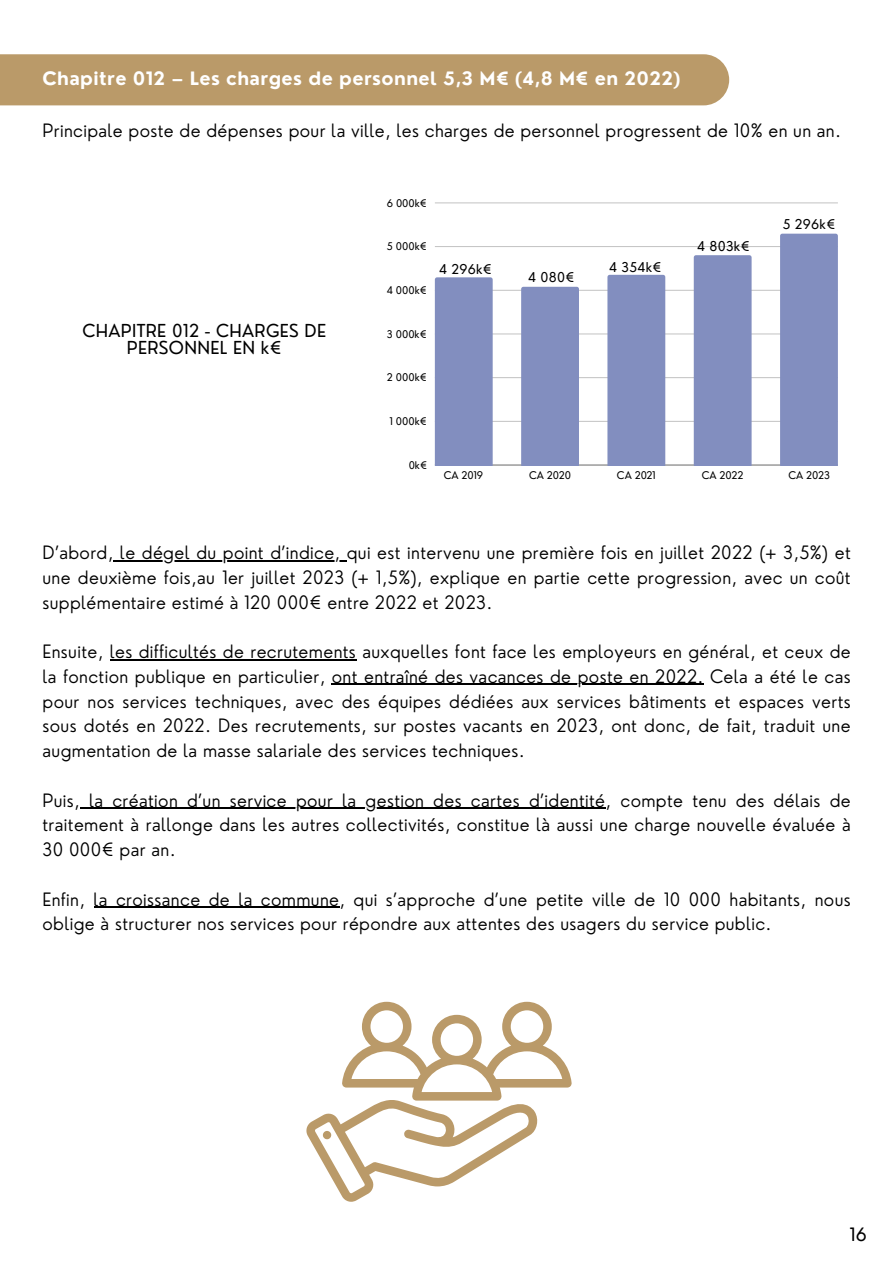
<style>
.page{position:relative;width:894px;height:1264px;background:#fff}
.page>*{position:absolute;margin:0;border:0;box-sizing:border-box;transform-origin:0 0}
.t1{font:300 18px/24.8px "Nourd";letter-spacing:.02em;color:#000}
.t2{font:700 18px "Nourd";letter-spacing:.02em;color:#fff}
.t3{font:18px "Nourd";color:#000}
.t4{font:17.4px/17.4px "Nourd";letter-spacing:.02em;color:#000;text-align:center}
.t5{font:13.2px "Nourd";letter-spacing:.02em;color:#000}
.t6{font:10.35px "Nourd";color:#000}
</style>
<div class="page">
<div style="left:0;top:54px;width:729px;height:51px;background:#ba9a69"></div>
<hr style="left:434px;top:421px;width:403px;height:1px;background:#000">
<hr style="left:434px;top:377px;width:403px;height:1px;background:#000">
<hr style="left:434px;top:334px;width:403px;height:1px;background:#000">
<hr style="left:434px;top:290px;width:403px;height:1px;background:#000">
<hr style="left:434px;top:246px;width:403px;height:1px;background:#000">
<hr style="left:434px;top:203px;width:403px;height:1px;background:#000">
<hr style="left:434px;top:465px;width:403px;height:1px;background:#000">
<div style="left:434px;top:277px;width:58px;height:188px;background:#828ebf"></div>
<div style="left:521px;top:287px;width:58px;height:178px;background:#828ebf"></div>
<div style="left:607px;top:275px;width:58px;height:190px;background:#828ebf"></div>
<div style="left:693px;top:255px;width:58px;height:210px;background:#828ebf"></div>
<div style="left:779px;top:234px;width:58px;height:231px;background:#828ebf"></div>
<hr style="left:114px;top:560px;width:233px;height:1px;background:#000">
<hr style="left:110px;top:659px;width:246px;height:1px;background:#000">
<hr style="left:332px;top:684px;width:371px;height:1px;background:#000">
<hr style="left:80px;top:807px;width:525px;height:1px;background:#000">
<hr style="left:93px;top:906px;width:246px;height:1px;background:#000">
<svg style="left:306px;top:1001px;width:265px;height:200px"></svg>
<p class="t2" style="left:43px;top:67px;width:639px">Chapitre 012 – Les charges de personnel 5,3 M€ (4,8 M€ en 2022)</p>
<p class="t1" style="left:43px;top:118px;width:799px">Principale poste de dépenses pour la ville, les charges de personnel progressent de 10% en un an.</p>
<h2 class="t4" style="left:82px;top:322px;width:245px">CHAPITRE 012 - CHARGES DE<br>PERSONNEL EN k€</h2>
<p class="t6" style="left:386px;top:196px;width:42px">6 000k€</p>
<p class="t6" style="left:387px;top:240px;width:42px">5 000k€</p>
<p class="t6" style="left:386px;top:284px;width:42px">4 000k€</p>
<h2 class="t5" style="left:439px;top:260px;width:54px">4 296k€</h2>
<p class="t6" style="left:387px;top:327px;width:41px">3 000k€</p>
<p class="t6" style="left:387px;top:371px;width:41px">2 000k€</p>
<p class="t6" style="left:389px;top:415px;width:39px">1 000k€</p>
<h2 class="t5" style="left:528px;top:268px;width:48px">4 080€</h2>
<p class="t5" style="left:609px;top:258px;width:54px">4 354k€</p>
<p class="t5" style="left:697px;top:238px;width:54px">4 803k€</p>
<p class="t5" style="left:782px;top:216px;width:54px">5 296k€</p>
<p class="t6" style="left:408px;top:458px;width:20px">0k€</p>
<p class="t6" style="left:443px;top:468px;width:41px">CA 2019</p>
<p class="t6" style="left:529px;top:468px;width:43px">CA 2020</p>
<p class="t6" style="left:616px;top:468px;width:40px">CA 2021</p>
<p class="t6" style="left:701px;top:468px;width:43px">CA 2022</p>
<p class="t6" style="left:788px;top:468px;width:43px">CA 2023</p>
<h1 class="t1" style="left:43px;top:540px;width:809px">D’abord, le dégel du point d’indice, qui est intervenu une première fois en juillet 2022 (+ 3,5%) et</h1>
<h2 class="t1" style="left:43px;top:564px;width:809px">une deuxième fois,au 1er juillet 2023 (+ 1,5%), explique en partie cette progression, avec un coût supplémentaire estimé à 120 000€ entre 2022 et 2023.</h2>
<h2 class="t1" style="left:43px;top:639px;width:809px">Ensuite, les difficultés de recrutements auxquelles font face les employeurs en général, et ceux de</h2>
<h2 class="t1" style="left:43px;top:663px;width:809px">la fonction publique en particulier, ont entraîné des vacances de poste en 2022. Cela a été le cas</h2>
<p class="t1" style="left:43px;top:688px;width:809px;text-align:justify">pour nos services techniques, avec des équipes dédiées aux services bâtiments et espaces verts sous dotés en 2022. Des recrutements, sur postes vacants en 2023, ont donc, de fait, traduit une augmentation de la masse salariale des services techniques.</p>
<p class="t1" style="left:43px;top:787px;width:39px">Puis,</p>
<p class="t1" style="left:43px;top:787px;width:809px;text-align:justify;text-indent:46px">la création d’un service pour la gestion des cartes d’identité, compte tenu des délais de traitement à rallonge dans les autres collectivités, constitue là aussi une charge nouvelle évaluée à 30 000€ par an.</p>
<p class="t1" style="left:43px;top:886px;width:44px">Enfin,</p>
<p class="t1" style="left:43px;top:886px;width:809px;text-indent:51px">la croissance de la commune, qui s’approche d’une petite ville de 10 000 habitants, nous oblige à structurer nos services pour répondre aux attentes des usagers du service public.</p>
<h2 class="t3" style="left:849px;top:1223px;width:19px">16</h2>
</div>
